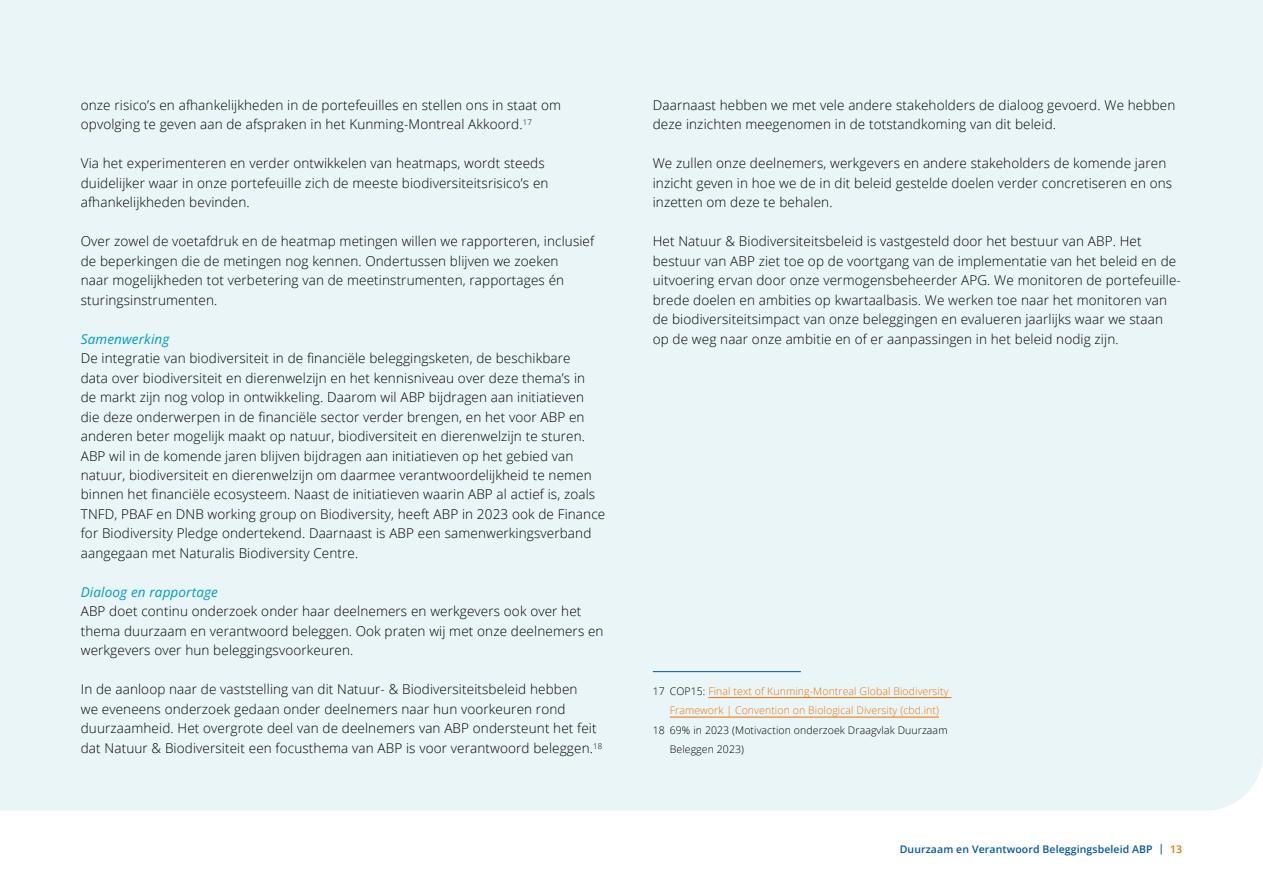
<style>
.page{position:relative;width:1263px;height:893px;background:#fff}
.page>*{position:absolute;margin:0;border:0;box-sizing:border-box;transform-origin:0 0}
.t1{font:300 13.5px/19.5px "Open Sans";letter-spacing:.01em;color:#000}
.t2{font:italic 13.5px "Open Sans";letter-spacing:.01em;color:#009cbd}
.t3{font:300 10.5px/19.5px "Open Sans";letter-spacing:.01em;color:#ed7102}
.t4{font:300 10.5px/19.5px "Open Sans";letter-spacing:.01em;color:#000}
.t5{font:600 10.5px "Open Sans";letter-spacing:.01em;color:#0057a3}
.s1{color:#000}
.s2{color:#ed7102}
</style>
<div class="page">
<div style="left:0;top:0;width:1263px;height:811px;background:#eaf5f8"></div>
<hr style="left:708px;top:697px;width:243px;height:1px;background:#ed7102">
<hr style="left:670px;top:717px;width:269px;height:1px;background:#ed7102">
<hr style="left:653px;top:671px;width:148px;height:1px;background:#0057a3">
<p class="t1" style="left:81px;top:95px;width:482px">onze risico’s en afhankelijkheden in de portefeuilles en stellen ons in staat om opvolging te geven aan de afspraken in het Kunming-Montreal Akkoord.<sup>17</sup></p>
<p class="t1" style="left:81px;top:153px;width:469px">Via het experimenteren en verder ontwikkelen van heatmaps, wordt steeds duidelijker waar in onze portefeuille zich de meeste biodiversiteitsrisico’s en afhankelijkheden bevinden.</p>
<p class="t1" style="left:81px;top:231px;width:515px">Over zowel de voetafdruk en de heatmap metingen willen we rapporteren, inclusief de beperkingen die de metingen nog kennen. Ondertussen blijven we zoeken<br>naar mogelijkheden tot verbetering van de meetinstrumenten, rapportages én sturingsinstrumenten.</p>
<p class="t2" style="left:81px;top:329px;width:90px">Samenwerking</p>
<p class="t1" style="left:81px;top:348px;width:526px">De integratie van biodiversiteit in de financiële beleggingsketen, de beschikbare<br>data over biodiversiteit en dierenwelzijn en het kennisniveau over deze thema’s in<br>de markt zijn nog volop in ontwikkeling. Daarom wil ABP bijdragen aan initiatieven die deze onderwerpen in de financiële sector verder brengen, en het voor ABP en anderen beter mogelijk maakt op natuur, biodiversiteit en dierenwelzijn te sturen.<br>ABP wil in de komende jaren blijven bijdragen aan initiatieven op het gebied van natuur, biodiversiteit en dierenwelzijn om daarmee verantwoordelijkheid te nemen binnen het financiële ecosysteem. Naast de initiatieven waarin ABP al actief is, zoals TNFD, PBAF en DNB working group on Biodiversity, heeft ABP in 2023 ook de Finance for Biodiversity Pledge ondertekend. Daarnaast is ABP een samenwerkingsverband aangegaan met Naturalis Biodiversity Centre.</p>
<p class="t2" style="left:81px;top:583px;width:139px">Dialoog en rapportage</p>
<p class="t1" style="left:81px;top:601px;width:524px">ABP doet continu onderzoek onder haar deelnemers en werkgevers ook over het thema duurzaam en verantwoord beleggen. Ook praten wij met onze deelnemers en werkgevers over hun beleggingsvoorkeuren.</p>
<p class="t1" style="left:81px;top:679px;width:523px">In de aanloop naar de vaststelling van dit Natuur- &amp; Biodiversiteitsbeleid hebben<br>we eveneens onderzoek gedaan onder deelnemers naar hun voorkeuren rond duurzaamheid. Het overgrote deel van de deelnemers van ABP ondersteunt het feit dat Natuur &amp; Biodiversiteit een focusthema van ABP is voor verantwoord beleggen.<sup>18</sup></p>
<p class="t3" style="left:670px;top:681px;width:280px;text-indent:-17px"><span class="s1">17 COP15:</span> Final text of Kunming-Montreal Global Biodiversity<br>Framework | Convention on Biological Diversity (cbd.int)</p>
<p class="t1" style="left:653px;top:95px;width:524px">Daarnaast hebben we met vele andere stakeholders de dialoog gevoerd. We hebben deze inzichten meegenomen in de totstandkoming van dit beleid.</p>
<p class="t1" style="left:653px;top:153px;width:521px">We zullen onze deelnemers, werkgevers en andere stakeholders de komende jaren inzicht geven in hoe we de in dit beleid gestelde doelen verder concretiseren en ons inzetten om deze te behalen.</p>
<p class="t1" style="left:653px;top:231px;width:530px">Het Natuur &amp; Biodiversiteitsbeleid is vastgesteld door het bestuur van ABP. Het bestuur van ABP ziet toe op de voortgang van de implementatie van het beleid en de uitvoering ervan door onze vermogensbeheerder APG. We monitoren de portefeuille&shy;brede doelen en ambities op kwartaalbasis. We werken toe naar het monitoren van de biodiversiteitsimpact van onze beleggingen en evalueren jaarlijks waar we staan op de weg naar onze ambitie en of er aanpassingen in het beleid nodig zijn.</p>
<p class="t4" style="left:670px;top:720px;width:279px;text-indent:-17px">18 69% in 2023 (Motivaction onderzoek Draagvlak Duurzaam<br>Beleggen 2023)</p>
<p class="t5" style="left:900px;top:842px;width:284px">Duurzaam en Verantwoord Beleggingsbeleid ABP | <span class="s2">13</span></p>
</div>
